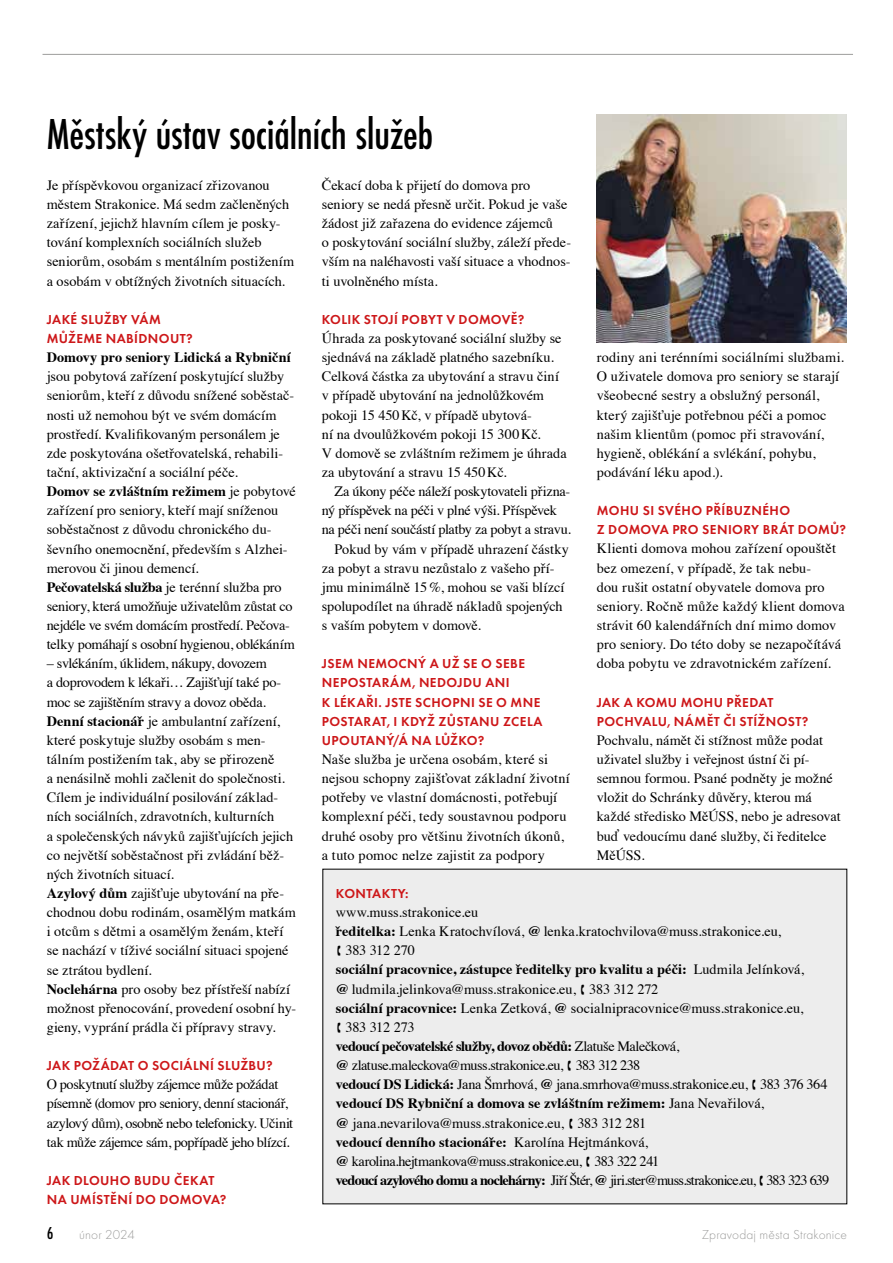
<style>
.page{position:relative;width:893px;height:1263px;background:#fff}
.page>*{position:absolute;margin:0;border:0;box-sizing:border-box;transform-origin:0 0}
.t1{font:500 condensed 45px "Futura TOT";letter-spacing:-.005em;color:#000}
.t2{font:500 condensed 18px "Futura TOT";color:#000}
.t3{font:14.25px/19.2px "Times";color:#000}
.t4{font:700 14.25px "Times";color:#000}
.t5{font:14.25px/19.2px "Times";letter-spacing:-.03em;color:#000}
.t6{font:14.25px "Times";letter-spacing:-.035em;color:#000}
.t7{font:14.25px "Times";letter-spacing:-.02em;color:#000}
.t8{font:14.25px "Times";letter-spacing:-.055em;color:#000}
.t9{font:14.25px "Times";letter-spacing:-.025em;color:#000}
.t10{font:700 14.25px "Times";letter-spacing:-.035em;color:#000}
.t11{font:600 13.5px/19.2px "Futura TOT";letter-spacing:.03em;color:#cd1719}
.t12{font:13.5px "Futura TOT Ligh";letter-spacing:.01em;color:#9d9d9c}
.s1{font-weight:700}
.s2{font-weight:400}
</style>
<div class="page">
<hr style="left:43px;top:54px;width:810px;height:1px;background:#9d9d9c">
<img style="left:597px;top:115px;width:249px;height:228px">
<div style="left:323px;top:869px;width:524px;height:335px;background:#ededed"></div>
<h1 class="t1" style="left:47px;top:109px;width:388px">Městský ústav sociálních služeb</h1>
<p class="t3" style="left:47px;top:174px;width:249px">Je příspěvkovou organizací zřizovanou městem Strakonice. Má sedm začleněných zařízení, jejichž hlavním cílem je posky&shy;tování komplexních sociálních služeb seniorům, osobám s mentálním postižením a osobám v obtížných životních situacích.</p>
<p class="t11" style="left:47px;top:310px;width:147px">JAKÉ SLUŽBY VÁM<br>MŮŽEME NABÍDNOUT?</p>
<p class="t4" style="left:47px;top:344px;width:245px">Domovy pro seniory Lidická a Rybniční</p>
<p class="t3" style="left:47px;top:366px;width:251px">jsou pobytová zařízení poskytující služby seniorům, kteří z důvodu snížené soběstač&shy;nosti už nemohou být ve svém domácím prostředí. Kvalifikovaným personálem je zde poskytována ošetřovatelská, rehabili&shy;tační, aktivizační a sociální péče.<br><span class="s1">Domov se zvláštním režimem</span> je pobytové zařízení pro seniory, kteří mají sníženou soběstačnost z důvodu chronického du&shy;ševního onemocnění, především s Alzhei&shy;merovou či jinou demencí.<br><span class="s1">Pečovatelská služba</span> je terénní služba pro seniory, která umožňuje uživatelům zůstat co nejdéle ve svém domácím prostředí. Pečova&shy;telky pomáhají s osobní hygienou, oblékáním</p>
<p class="t3" style="left:47px;top:653px;width:251px">– svlékáním, úklidem, nákupy, dovozem<br>a doprovodem k lékaři… Zajišťují také po&shy;moc se zajištěním stravy a dovoz oběda.<br><span class="s1">Denní stacionář</span> je ambulantní zařízení, které poskytuje služby osobám s men&shy;tálním postižením tak, aby se přirozeně<br>a nenásilně mohli začlenit do společnosti.<br>Cílem je individuální posilování základ&shy;ních sociálních, zdravotních, kulturních<br>a společenských návyků zajišťujících jejich co největší soběstačnost při zvládání běž&shy;ných životních situací.<br><span class="s1">Azylový dům</span> zajišťuje ubytování na pře&shy;chodnou dobu rodinám, osamělým matkám i otcům s dětmi a osamělým ženám, kteří se nachází v tíživé sociální situaci spojené se ztrátou bydlení.<br><span class="s1">Noclehárna</span> pro osoby bez přístřeší nabízí možnost přenocování, provedení osobní hy&shy;gieny, vyprání prádla či přípravy stravy.</p>
<p class="t11" style="left:47px;top:1056px;width:227px">JAK POŽÁDAT O SOCIÁLNÍ SLUŽBU?</p>
<p class="t5" style="left:47px;top:1074px;width:248px">O poskytnutí služby zájemce může požádat písemně (domov pro seniory, denní stacionář, azylový dům), osobně nebo telefonicky. Učinit tak může zájemce sám, popřípadě jeho blízcí.</p>
<p class="t11" style="left:47px;top:1171px;width:181px">JAK DLOUHO BUDU ČEKAT<br>NA UMÍSTĚNÍ DO DOMOVA?</p>
<p class="t3" style="left:322px;top:174px;width:251px">Čekací doba k přijetí do domova pro seniory se nedá přesně určit. Pokud je vaše žádost již zařazena do evidence zájemců<br>o poskytování sociální služby, záleží přede&shy;vším na naléhavosti vaší situace a vhodnos&shy;ti uvolněného místa.</p>
<p class="t11" style="left:322px;top:310px;width:204px">KOLIK STOJÍ POBYT V DOMOVĚ?</p>
<p class="t3" style="left:322px;top:327px;width:247px">Úhrada za poskytované sociální služby se sjednává na základě platného sazebníku.<br>Celková částka za ubytování a stravu činí v případě ubytování na jednolůžkovém pokoji 15 450Kč, v případě ubytová-<br>ní na dvoulůžkovém pokoji 15 300Kč.<br>V domově se zvláštním režimem je úhrada za ubytování a stravu 15 450Kč.</p>
<p class="t3" style="left:335px;top:480px;width:237px">Za úkony péče náleží poskytovateli přizna-</p>
<p class="t7" style="left:322px;top:497px;width:237px">ný příspěvek na péči v plné výši. Příspěvek</p>
<p class="t7" style="left:322px;top:516px;width:251px">na péči není součástí platby za pobyt a stravu.</p>
<p class="t3" style="left:335px;top:538px;width:236px">Pokud by vám v případě uhrazení částky</p>
<p class="t3" style="left:322px;top:557px;width:234px">za pobyt a stravu nezůstalo z vašeho pří-</p>
<p class="t3" style="left:322px;top:576px;width:244px">jmu minimálně 15%, mohou se vaši blízcí</p>
<p class="t3" style="left:322px;top:595px;width:242px">spolupodílet na úhradě nákladů spojených</p>
<p class="t3" style="left:322px;top:614px;width:161px">s vaším pobytem v domově.</p>
<p class="t11" style="left:322px;top:654px;width:222px">JSEM NEMOCNÝ A UŽ SE O SEBE<br>NEPOSTARÁM, NEDOJDU ANI<br>K LÉKAŘI. JSTE SCHOPNI SE O MNE<br>POSTARAT, I KDYŽ ZŮSTANU ZCELA<br>UPOUTANÝ/Á NA LŮŽKO?</p>
<p class="t3" style="left:322px;top:748px;width:250px">Naše služba je určena osobám, které si nejsou schopny zajišťovat základní životní potřeby ve vlastní domácnosti, potřebují komplexní péči, tedy soustavnou podporu druhé osoby pro většinu životních úkonů, a tuto pomoc nelze zajistit za podpory</p>
<p class="t3" style="left:597px;top:346px;width:249px">rodiny ani terénními sociálními službami.<br>O uživatele domova pro seniory se starají všeobecné sestry a obslužný personál, který zajišťuje potřebnou péči a pomoc našim klientům (pomoc při stravování, hygieně, oblékání a svlékání, pohybu, podávání léku apod.).</p>
<p class="t11" style="left:597px;top:501px;width:251px">MOHU SI SVÉHO PŘÍBUZNÉHO<br>Z DOMOVA PRO SENIORY BRÁT DOMŮ?</p>
<p class="t3" style="left:597px;top:538px;width:250px">Klienti domova mohou zařízení opouštět bez omezení, v případě, že tak nebu-<br>dou rušit ostatní obyvatele domova pro seniory. Ročně může každý klient domova strávit 60 kalendářních dní mimo domov pro seniory. Do této doby se nezapočítává doba pobytu ve zdravotnickém zařízení.</p>
<p class="t11" style="left:597px;top:692px;width:213px">JAK A KOMU MOHU PŘEDAT<br>POCHVALU, NÁMĚT ČI STÍŽNOST?</p>
<p class="t3" style="left:597px;top:729px;width:245px">Pochvalu, námět či stížnost může podat uživatel služby i veřejnost ústní či pí&shy;semnou formou. Psané podněty je možné vložit do Schránky důvěry, kterou má každé středisko MěÚSS, nebo je adresovat buď vedoucímu dané služby, či ředitelce MěÚSS.</p>
<p class="t11" style="left:336px;top:884px;width:74px">KONTAKTY:</p>
<p class="t3" style="left:336px;top:901px;width:144px">www.muss.strakonice.eu</p>
<p class="t3" style="left:336px;top:920px;width:447px"><span class="s1">ředitelka:</span> Lenka Kratochvílová, <span class="s1">@</span> lenka.kratochvilova@muss.strakonice.eu,</p>
<p class="t3" style="left:345px;top:940px;width:71px">383 312 270</p>
<p class="t4" style="left:336px;top:956px;width:470px">sociální pracovnice, zástupce ředitelky pro kvalitu a péči: <span class="s2">Ludmila Jelínková,</span></p>
<p class="t3" style="left:336px;top:978px;width:324px"><span class="s1">@</span> ludmila.jelinkova@muss.strakonice.eu, 383 312 272</p>
<p class="t3" style="left:336px;top:997px;width:469px"><span class="s1">sociální pracovnice:</span> Lenka Zetková, <span class="s1">@</span> socialnipracovnice@muss.strakonice.eu,</p>
<p class="t7" style="left:345px;top:1014px;width:71px">383 312 273</p>
<p class="t10" style="left:336px;top:1032px;width:345px">vedoucí pečovatelské služby, dovoz obědů: <span class="s2">Zlatuše Malečková,</span></p>
<p class="t6" style="left:336px;top:1052px;width:306px"><span class="s1">@</span> zlatuse.maleckova@muss.strakonice.eu, 383 312 238</p>
<p class="t9" style="left:336px;top:1071px;width:493px"><span class="s1">vedoucí DS Lidická:</span> Jana Šmrhová, <span class="s1">@</span> jana.smrhova@muss.strakonice.eu, 383 376 364</p>
<p class="t4" style="left:336px;top:1090px;width:430px">vedoucí DS Rybniční a domova se zvláštním režimem: <span class="s2">Jana Nevařilová,</span></p>
<p class="t3" style="left:336px;top:1112px;width:312px"><span class="s1">@</span> jana.nevarilova@muss.strakonice.eu, 383 312 281</p>
<p class="t4" style="left:336px;top:1128px;width:314px">vedoucí denního stacionáře: <span class="s2">Karolína Hejtmánková,</span></p>
<p class="t6" style="left:336px;top:1148px;width:325px"><span class="s1">@</span> karolina.hejtmankova@muss.strakonice.eu, 383 322 241</p>
<p class="t8" style="left:336px;top:1167px;width:495px"><span class="s1">vedoucí azylového domu a noclehárny:</span> Jiří Štér, <span class="s1">@</span> jiri.ster@muss.strakonice.eu, 383 323 639</p>
<p class="t2" style="left:47px;top:1223px;width:8px">6</p>
<p class="t12" style="left:79px;top:1227px;width:57px">únor 2024</p>
<p class="t12" style="left:702px;top:1227px;width:147px">Zpravodaj města Strakonice</p>
</div>
